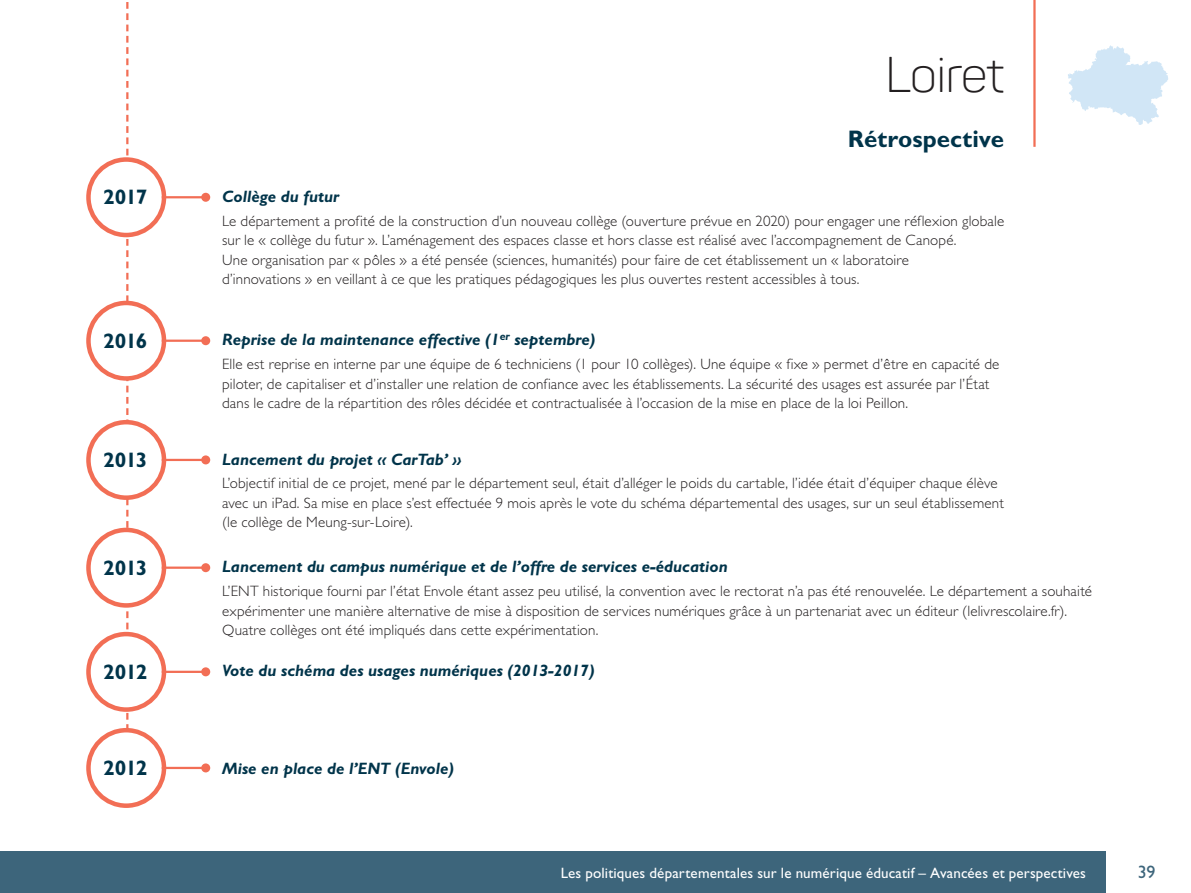
<style>
.page{position:relative;width:1191px;height:893px;background:#fff}
.page>*{position:absolute;margin:0;border:0;box-sizing:border-box;transform-origin:0 0}
.t1{font:300 49.5px "Panton";letter-spacing:-.005em;color:#231f20}
.t2{font:700 24px "Gill Sans Std";color:#00344a}
.t3{font:700 21px "Gill Sans Std";letter-spacing:-.04em;color:#00344a}
.t4{font:18px "Gill Sans Std";color:#3d657b}
.t5{font:italic 700 16.5px "Gill Sans Std";color:#00344a}
.t6{font:300 15px/19.5px "Gill Sans Std";letter-spacing:.01em;color:#231f20}
.t7{font:15px "Gill Sans Std";letter-spacing:.01em;color:#fff}
</style>
<div class="page">
<div style="left:0;top:851px;width:1106px;height:42px;background:#3d657b"></div>
<hr style="left:1033px;top:0;width:2px;height:147px;background:#f26e55">
<svg style="left:126px;top:2px;width:2px;height:726px"></svg>
<div style="left:88px;top:160px;width:76px;height:75px;background:#fff;border-radius:50%"></div>
<div style="left:86px;top:157px;width:80px;height:80px;border:4px solid #f26e55;border-radius:50%"></div>
<hr style="left:162px;top:196px;width:44px;height:2px;background:#f26e55">
<div style="left:201px;top:193px;width:9px;height:9px;background:#f26e55;border-radius:50%"></div>
<div style="left:88px;top:303px;width:76px;height:75px;background:#fff;border-radius:50%"></div>
<div style="left:86px;top:301px;width:80px;height:80px;border:4px solid #f26e55;border-radius:50%"></div>
<hr style="left:162px;top:340px;width:44px;height:2px;background:#f26e55">
<div style="left:201px;top:336px;width:9px;height:9px;background:#f26e55;border-radius:50%"></div>
<div style="left:88px;top:422px;width:76px;height:76px;background:#fff;border-radius:50%"></div>
<div style="left:86px;top:420px;width:80px;height:80px;border:4px solid #f26e55;border-radius:50%"></div>
<hr style="left:162px;top:459px;width:44px;height:2px;background:#f26e55">
<div style="left:201px;top:455px;width:9px;height:9px;background:#f26e55;border-radius:50%"></div>
<div style="left:88px;top:530px;width:76px;height:75px;background:#fff;border-radius:50%"></div>
<div style="left:86px;top:528px;width:80px;height:80px;border:4px solid #f26e55;border-radius:50%"></div>
<hr style="left:162px;top:567px;width:44px;height:2px;background:#f26e55">
<div style="left:201px;top:563px;width:9px;height:9px;background:#f26e55;border-radius:50%"></div>
<div style="left:88px;top:634px;width:76px;height:76px;background:#fff;border-radius:50%"></div>
<div style="left:86px;top:632px;width:80px;height:80px;border:4px solid #f26e55;border-radius:50%"></div>
<hr style="left:162px;top:671px;width:44px;height:2px;background:#f26e55">
<div style="left:201px;top:667px;width:9px;height:9px;background:#f26e55;border-radius:50%"></div>
<div style="left:86px;top:728px;width:80px;height:80px;border:4px solid #f26e55;border-radius:50%"></div>
<hr style="left:162px;top:767px;width:44px;height:2px;background:#f26e55">
<div style="left:201px;top:763px;width:9px;height:9px;background:#f26e55;border-radius:50%"></div>
<svg style="left:1068px;top:45px;width:100px;height:80px"></svg>
<h1 class="t1" style="left:885px;top:45px;width:120px">Loiret</h1>
<h2 class="t2" style="left:848px;top:125px;width:157px">Rétrospective</h2>
<h3 class="t3" style="left:103px;top:185px;width:46px">2017</h3>
<p class="t5" style="left:222px;top:187px;width:119px">Collège du futur</p>
<p class="t6" style="left:222px;top:211px;width:783px">Le département a profité de la construction d’un nouveau collège (ouverture prévue en 2020) pour engager une réflexion globale sur le « collège du futur ». L’aménagement des espaces classe et hors classe est réalisé avec l’accompagnement de Canopé.<br>Une organisation par « pôles » a été pensée (sciences, humanités) pour faire de cet établissement un « laboratoire<br>d’innovations » en veillant à ce que les pratiques pédagogiques les plus ouvertes restent accessibles à tous.</p>
<h3 class="t3" style="left:103px;top:328px;width:46px">2016</h3>
<p class="t5" style="left:222px;top:330px;width:375px">Reprise de la maintenance effective (1<sup>er</sup> septembre)</p>
<p class="t6" style="left:222px;top:354px;width:778px">Elle est reprise en interne par une équipe de 6 techniciens (1 pour 10 collèges). Une équipe « fixe » permet d’être en capacité de piloter, de capitaliser et d’installer une relation de confiance avec les établissements. La sécurité des usages est assurée par l’État dans le cadre de la répartition des rôles décidée et contractualisée à l’occasion de la mise en place de la loi Peillon.</p>
<h3 class="t3" style="left:103px;top:448px;width:46px">2013</h3>
<p class="t5" style="left:222px;top:449px;width:241px">Lancement du projet « CarTab’ »</p>
<p class="t6" style="left:222px;top:474px;width:783px">L’objectif initial de ce projet, mené par le département seul, était d’alléger le poids du cartable, l’idée était d’équiper chaque élève avec un iPad. Sa mise en place s’est effectuée 9 mois après le vote du schéma départemental des usages, sur un seul établissement (le collège de Meung-sur-Loire).</p>
<h3 class="t3" style="left:103px;top:555px;width:46px">2013</h3>
<p class="t5" style="left:222px;top:557px;width:507px">Lancement du campus numérique et de l’offre de services e-éducation</p>
<p class="t6" style="left:222px;top:581px;width:871px">L’ENT historique fourni par l’état Envole étant assez peu utilisé, la convention avec le rectorat n’a pas été renouvelée. Le département a souhaité expérimenter une manière alternative de mise à disposition de services numériques grâce à un partenariat avec un éditeur (lelivrescolaire.fr).<br>Quatre collèges ont été impliqués dans cette expérimentation.</p>
<h3 class="t3" style="left:103px;top:659px;width:46px">2012</h3>
<p class="t5" style="left:222px;top:661px;width:374px">Vote du schéma des usages numériques (2013-2017)</p>
<h3 class="t3" style="left:103px;top:756px;width:46px">2012</h3>
<p class="t5" style="left:222px;top:758px;width:233px">Mise en place de l’ENT (Envole)</p>
<p class="t7" style="left:561px;top:864px;width:527px">Les politiques départementales sur le numérique éducatif – Avancées et perspectives</p>
<p class="t4" style="left:1137px;top:862px;width:19px">39</p>
</div>
